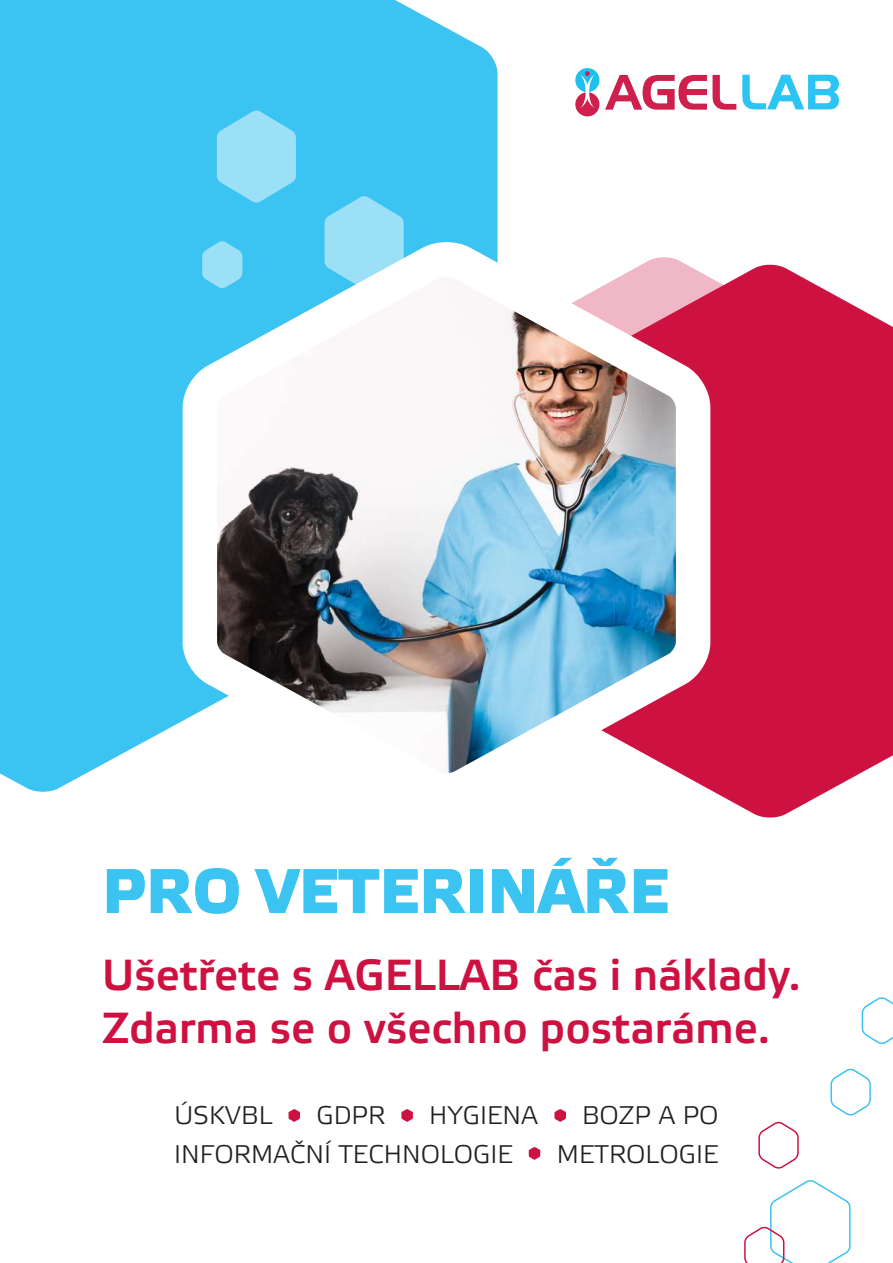
<style>
.page{position:relative;width:893px;height:1263px;background:#fff}
.page>*{position:absolute;margin:0;border:0;box-sizing:border-box;transform-origin:0 0}
.t1{font:700 63px "Elektra Medium Pro";color:#3bc3f1}
.t2{font:43.5px/52.2px "Elektra Medium Pro";color:#cd1141}
.t3{font:25.5px "Elektra Light Pro";color:#231f20}
</style>
<div class="page">
<svg style="left:733px;top:264px;width:160px;height:554px;fill:#cd1141"></svg>
<div style="left:0;top:0;width:497px;height:792px;background:#3bc3f1"></div>
<svg style="left:325px;top:196px;width:79px;height:15px"></svg>
<img style="left:165px;top:211px;width:568px;height:592px">
<svg style="left:217px;top:110px;width:79px;height:93px"></svg>
<svg style="left:202px;top:241px;width:40px;height:47px"></svg>
<svg style="left:605px;top:75px;width:131px;height:35px"></svg>
<div style="left:575px;top:68px;width:24px;height:24px;background:#1dc1f1;border-radius:50%"></div>
<div style="left:575px;top:92px;width:24px;height:24px;background:#ce1f4d;border-radius:50%"></div>
<svg style="left:580px;top:71px;width:15px;height:37px"></svg>
<svg style="left:742px;top:75px;width:97px;height:34px"></svg>
<svg style="left:288px;top:1109px;width:12px;height:13px"></svg>
<svg style="left:401px;top:1109px;width:12px;height:13px"></svg>
<svg style="left:554px;top:1109px;width:12px;height:13px"></svg>
<svg style="left:529px;top:1147px;width:11px;height:13px"></svg>
<svg style="left:758px;top:1121px;width:41px;height:48px"></svg>
<svg style="left:744px;top:1180px;width:107px;height:83px"></svg>
<svg style="left:830px;top:1068px;width:41px;height:48px"></svg>
<svg style="left:861px;top:997px;width:32px;height:47px"></svg>
<h1 class="t1" style="left:102px;top:856px;width:568px">PRO VETERINÁŘE</h1>
<h2 class="t2" style="left:102px;top:951px;width:700px">Ušetřete s AGELLAB čas i náklady.<br>Zdarma se o všechno postaráme.</h2>
<p class="t3" style="left:174px;top:1102px;width:100px">ÚSKVBL</p>
<p class="t3" style="left:316px;top:1102px;width:70px">GDPR</p>
<p class="t3" style="left:429px;top:1102px;width:111px">HYGIENA</p>
<p class="t3" style="left:582px;top:1102px;width:138px">BOZP A PO</p>
<p class="t3" style="left:174px;top:1141px;width:340px">INFORMAČNÍ TECHNOLOGIE</p>
<p class="t3" style="left:557px;top:1141px;width:163px">METROLOGIE</p>
</div>
